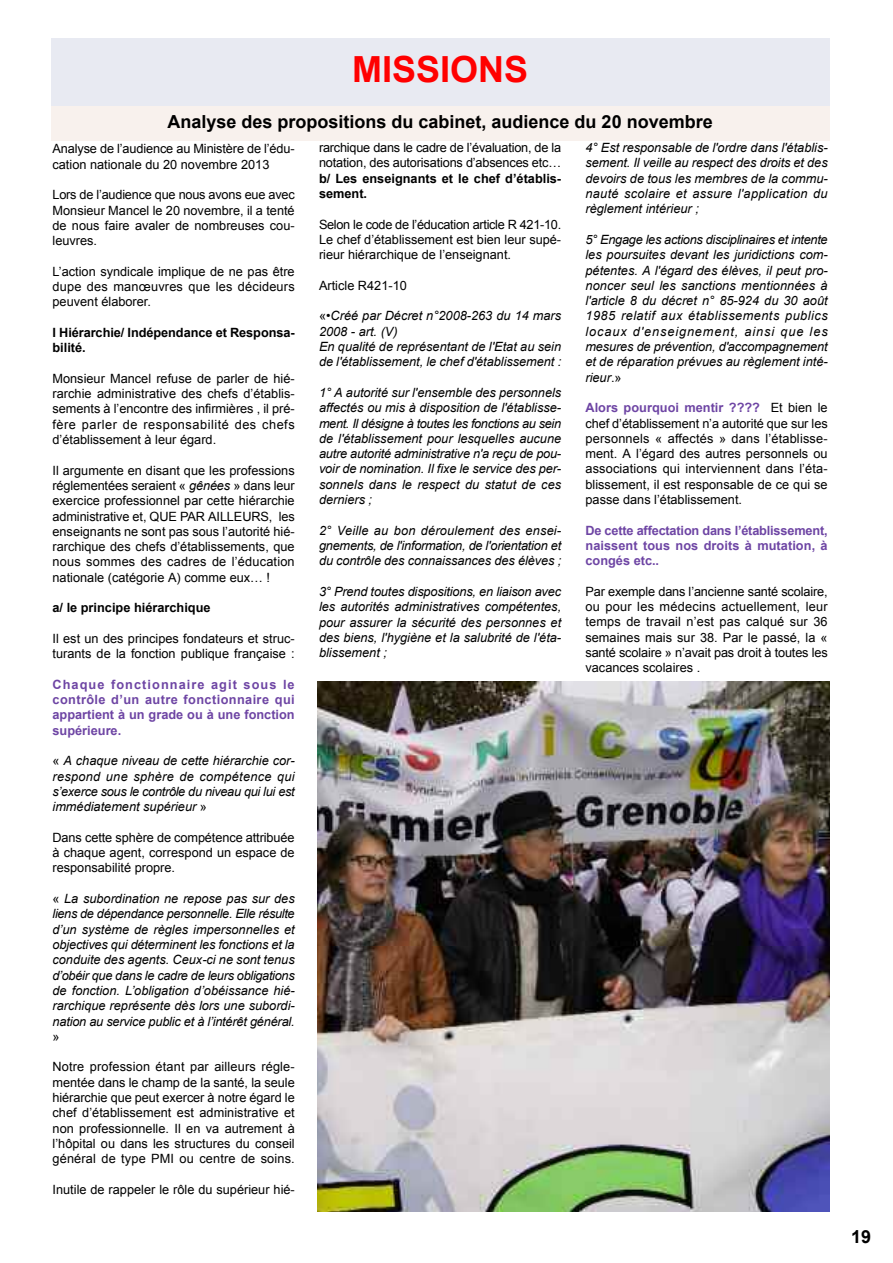
<style>
.page{position:relative;width:893px;height:1263px;background:#fff}
.page>*{position:absolute;margin:0;border:0;box-sizing:border-box;transform-origin:0 0}
.t1{font:700 36px "Arial";color:#f00}
.t2{font:700 18px "Arial";color:#000}
.t3{font:12.75px/15.3px "Arial";color:#000;text-align:justify}
.t4{font:italic 12.75px/15.3px "Arial";color:#000;text-align:justify}
.t5{font:700 12.75px/15.3px "Arial";color:#6e45a4;text-align:justify}
.t6{font:700 12.75px/15.3px "Arial";color:#000}
.s1{font-style:normal}
.s2{font-weight:700;color:#6e45a4}
.s3{font-style:italic}
</style>
<div class="page">
<div style="left:51px;top:38px;width:778px;height:68px;background:#e8eaf2"></div>
<div style="left:51px;top:106px;width:778px;height:34px;background:#f8f1ed"></div>
<img style="left:317px;top:681px;width:512px;height:531px">
<h1 class="t1" style="left:352px;top:49px;width:178px">MISSIONS</h1>
<h2 class="t2" style="left:168px;top:112px;width:547px">Analyse des propositions du cabinet, audience du 20 novembre</h2>
<p class="t4" style="left:585px;top:140px;width:244px">4° Est responsable de l'ordre dans l'établis&shy;sement. Il veille au respect des droits et des devoirs de tous les membres de la commu&shy;nauté scolaire et assure l'application du règlement intérieur ;</p>
<p class="t4" style="left:585px;top:232px;width:244px">5° Engage les actions disciplinaires et intente les poursuites devant les juridictions com&shy;pétentes. A l'égard des élèves, il peut pro&shy;noncer seul les sanctions mentionnées à l'article 8 du décret n° 85-924 du 30 août 1985 relatif aux établissements publics locaux d'enseignement, ainsi que les mesures de prévention, d'accompagnement et de réparation prévues au règlement inté&shy;rieur<span class="s1">.»</span></p>
<p class="t3" style="left:585px;top:400px;width:244px"><span class="s2">Alors pourquoi mentir ????</span> Et bien le chef d’établissement n’a autorité que sur les personnels « affectés » dans l’établisse&shy;ment. A l’égard des autres personnels ou associations qui interviennent dans l’éta&shy;blissement, il est responsable de ce qui se passe dans l’établissement.</p>
<p class="t5" style="left:585px;top:523px;width:244px">De cette affectation dans l’établissement, naissent tous nos droits à mutation, à congés etc..</p>
<p class="t3" style="left:585px;top:584px;width:244px">Par exemple dans l’ancienne santé scolaire, ou pour les médecins actuellement, leur temps de travail n’est pas calqué sur 36 semaines mais sur 38. Par le passé, la « santé scolaire » n’avait pas droit à toutes les vacances scolaires .</p>
<p class="t3" style="left:319px;top:140px;width:244px">rarchique dans le cadre de l’évaluation, de la notation, des autorisations d’absences etc…</p>
<p class="t6" style="left:319px;top:171px;width:244px">b/ Les enseignants et le chef d’établis&shy;sement.</p>
<p class="t3" style="left:319px;top:217px;width:244px">Selon le code de l’éducation article R 421-10.<br>Le chef d’établissement est bien leur supé&shy;rieur hiérarchique de l’enseignant.</p>
<p class="t3" style="left:319px;top:278px;width:89px">Article R421-10</p>
<p class="t4" style="left:319px;top:308px;width:244px;text-align:left"><span class="s1">«•</span>Créé par Décret n°2008-263 du 14 mars 2008 - art. (V)<br>En qualité de représentant de l'Etat au sein de l'établissement, le chef d'établissement :</p>
<p class="t4" style="left:319px;top:385px;width:244px">1° A autorité sur l'ensemble des personnels affectés ou mis à disposition de l'établisse&shy;ment. Il désigne à toutes les fonctions au sein de l'établissement pour lesquelles aucune autre autorité administrative n'a reçu de pou&shy;voir de nomination. Il fixe le service des per&shy;sonnels dans le respect du statut de ces derniers ;</p>
<p class="t4" style="left:319px;top:523px;width:244px">2° Veille au bon déroulement des ensei&shy;gnements, de l'information, de l'orientation et du contrôle des connaissances des élèves ;</p>
<p class="t4" style="left:319px;top:584px;width:244px">3° Prend toutes dispositions, en liaison avec les autorités administratives compétentes, pour assurer la sécurité des personnes et des biens, l'hygiène et la salubrité de l'éta&shy;blissement ;</p>
<p class="t3" style="left:53px;top:141px;width:244px">Analyse de l’audience au Ministère de l’édu&shy;cation nationale du 20 novembre 2013</p>
<p class="t3" style="left:53px;top:187px;width:244px">Lors de l’audience que nous avons eue avec Monsieur Mancel le 20 novembre, il a tenté de nous faire avaler de nombreuses cou&shy;leuvres.</p>
<p class="t3" style="left:53px;top:264px;width:244px">L’action syndicale implique de ne pas être dupe des manœuvres que les décideurs peuvent élaborer.</p>
<p class="t6" style="left:53px;top:325px;width:244px">I Hiérarchie/ Indépendance et Responsa&shy;bilité.</p>
<p class="t3" style="left:53px;top:371px;width:244px">Monsieur Mancel refuse de parler de hié&shy;rarchie administrative des chefs d’établis&shy;sements à l’encontre des infirmières , il pré&shy;fère parler de responsabilité des chefs d’établissement à leur égard.</p>
<p class="t3" style="left:53px;top:463px;width:244px">Il argumente en disant que les professions réglementées seraient « <span class="s3">gênées</span> » dans leur exercice professionnel par cette hiérarchie administrative et, QUE PAR AILLEURS, les enseignants ne sont pas sous l’autorité hié&shy;rarchique des chefs d’établissements, que nous sommes des cadres de l’éducation nationale (catégorie A) comme eux… !</p>
<p class="t6" style="left:53px;top:600px;width:160px">a/ le principe hiérarchique</p>
<p class="t3" style="left:53px;top:631px;width:244px">Il est un des principes fondateurs et struc&shy;turants de la fonction publique française :</p>
<p class="t5" style="left:53px;top:677px;width:244px">Chaque fonctionnaire agit sous le contrôle d’un autre fonctionnaire qui appartient à un grade ou à une fonction supérieure.</p>
<p class="t4" style="left:53px;top:753px;width:244px"><span class="s1">«</span> A chaque niveau de cette hiérarchie cor&shy;respond une sphère de compétence qui s’exerce sous le contrôle du niveau qui lui est immédiatement supérieur <span class="s1">»</span></p>
<p class="t3" style="left:53px;top:830px;width:244px">Dans cette sphère de compétence attribuée à chaque agent, correspond un espace de responsabilité propre.</p>
<p class="t4" style="left:53px;top:891px;width:244px"><span class="s1">«</span> La subordination ne repose pas sur des liens de dépendance personnelle. Elle résulte d’un système de règles impersonnelles et objectives qui déterminent les fonctions et la conduite des agents. Ceux-ci ne sont tenus d’obéir que dans le cadre de leurs obligations de fonction. L’obligation d’obéissance hié&shy;rarchique représente dès lors une subordi&shy;nation au service public et à l’intérêt général.</p>
<p class="t3" style="left:53px;top:1029px;width:9px">»</p>
<p class="t3" style="left:53px;top:1059px;width:244px">Notre profession étant par ailleurs régle&shy;mentée dans le champ de la santé, la seule hiérarchie que peut exercer à notre égard le chef d’établissement est administrative et non professionnelle. Il en va autrement à l’hôpital ou dans les structures du conseil général de type PMI ou centre de soins.</p>
<p class="t3" style="left:53px;top:1182px;width:244px">Inutile de rappeler le rôle du supérieur hié-</p>
<h2 class="t2" style="left:851px;top:1227px;width:22px">19</h2>
</div>
